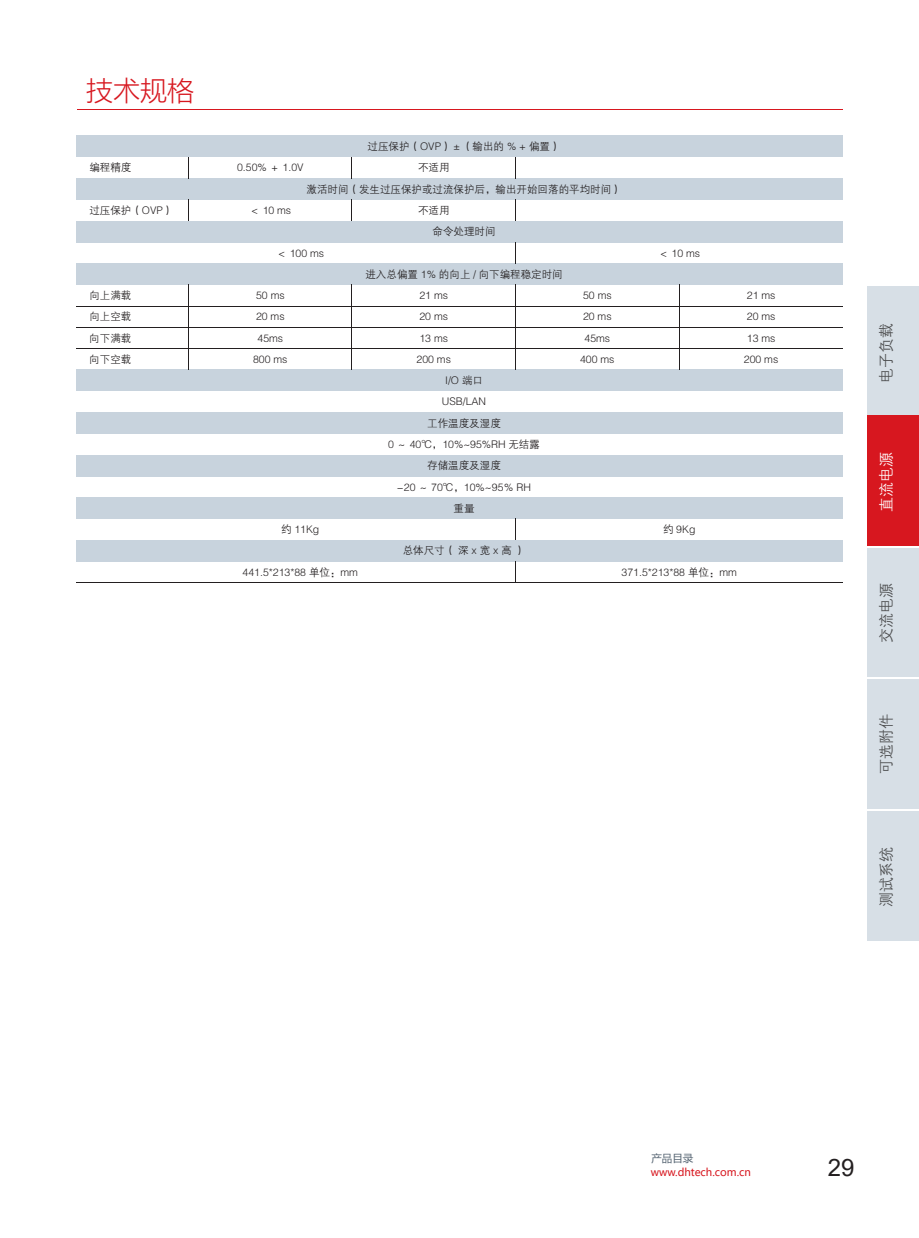
<style>
.page{position:relative;width:919px;height:1238px;background:#fff}
.page>*{position:absolute;margin:0;border:0;box-sizing:border-box;transform-origin:0 0}
.t1{font:300 27px "Microsoft Ya Hei";color:#d7171f}
.t2{font:24px "Arial";color:#231f20}
.t3{font:15px "FZZDXJW GB1 0";color:#4b4c4d}
.t4{font:15px "FZZDXJW GB1 0";color:#fff}
.t5{font:10.5px/21.3px "FZZDXJW GB1 0";color:#231f20}
.t6{font:10.5px "Microsoft Ya Hei";color:#d7171f}
.t7{font:10.5px "Microsoft Ya Hei";color:#536270}
</style>
<div class="page">
<div style="left:867px;top:286px;width:51px;height:654px;background:#d7dfe6"></div>
<div style="left:867px;top:416px;width:51px;height:130px;background:#d7171f"></div>
<hr style="left:866px;top:546px;width:52px;height:1px;background:#fff">
<hr style="left:866px;top:677px;width:52px;height:2px;background:#fff">
<hr style="left:866px;top:809px;width:52px;height:1px;background:#fff">
<hr style="left:77px;top:109px;width:765px;height:1px;background:#d7171f">
<div style="left:77px;top:136px;width:766px;height:21px;background:#c8d3dd"></div>
<div style="left:77px;top:178px;width:766px;height:22px;background:#c8d3dd"></div>
<div style="left:77px;top:221px;width:766px;height:21px;background:#c8d3dd"></div>
<div style="left:77px;top:263px;width:766px;height:22px;background:#c8d3dd"></div>
<div style="left:77px;top:370px;width:766px;height:21px;background:#c8d3dd"></div>
<div style="left:77px;top:412px;width:766px;height:21px;background:#c8d3dd"></div>
<div style="left:77px;top:455px;width:766px;height:21px;background:#c8d3dd"></div>
<div style="left:77px;top:497px;width:766px;height:21px;background:#c8d3dd"></div>
<div style="left:77px;top:540px;width:766px;height:21px;background:#c8d3dd"></div>
<hr style="left:77px;top:306px;width:112px;height:1px;background:#231f20">
<hr style="left:77px;top:348px;width:112px;height:1px;background:#231f20">
<svg style="left:188px;top:157px;width:1px;height:21px"></svg>
<svg style="left:515px;top:157px;width:1px;height:21px"></svg>
<svg style="left:188px;top:200px;width:1px;height:21px"></svg>
<svg style="left:515px;top:200px;width:1px;height:21px"></svg>
<svg style="left:515px;top:242px;width:1px;height:21px"></svg>
<svg style="left:188px;top:285px;width:1px;height:85px"></svg>
<svg style="left:515px;top:285px;width:1px;height:85px"></svg>
<svg style="left:515px;top:518px;width:1px;height:22px"></svg>
<svg style="left:515px;top:561px;width:1px;height:21px"></svg>
<svg style="left:679px;top:285px;width:1px;height:85px"></svg>
<hr style="left:189px;top:306px;width:163px;height:1px;background:#231f20">
<hr style="left:515px;top:306px;width:164px;height:1px;background:#231f20">
<hr style="left:189px;top:348px;width:163px;height:1px;background:#231f20">
<hr style="left:515px;top:348px;width:164px;height:1px;background:#231f20">
<hr style="left:352px;top:306px;width:163px;height:1px;background:#231f20">
<hr style="left:679px;top:306px;width:164px;height:1px;background:#231f20">
<hr style="left:352px;top:348px;width:163px;height:1px;background:#231f20">
<hr style="left:679px;top:348px;width:164px;height:1px;background:#231f20">
<hr style="left:77px;top:327px;width:112px;height:1px;background:#231f20">
<hr style="left:189px;top:327px;width:163px;height:1px;background:#231f20">
<hr style="left:352px;top:327px;width:163px;height:1px;background:#231f20">
<hr style="left:515px;top:327px;width:164px;height:1px;background:#231f20">
<hr style="left:679px;top:327px;width:164px;height:1px;background:#231f20">
<hr style="left:77px;top:582px;width:112px;height:1px;background:#231f20">
<hr style="left:189px;top:582px;width:163px;height:1px;background:#231f20">
<hr style="left:352px;top:582px;width:163px;height:1px;background:#231f20">
<hr style="left:515px;top:582px;width:164px;height:1px;background:#231f20">
<hr style="left:679px;top:582px;width:164px;height:1px;background:#231f20">
<h1 class="t1" style="left:86px;top:72px;width:109px">技术规格</h1>
<p class="t5" style="left:367px;top:136px;width:194px">过压保护（OVP）±（输出的 % + 偏置）</p>
<p class="t5" style="left:89px;top:157px;width:43px">编程精度</p>
<p class="t5" style="left:237px;top:157px;width:68px">0.50% ＋ 1.0V</p>
<p class="t5" style="left:306px;top:157px;width:316px;text-indent:111px">不适用<br>激活时间（发生过压保护或过流保护后，输出开始回落的平均时间）</p>
<p class="t5" style="left:89px;top:200px;width:85px">过压保护（OVP）</p>
<p class="t5" style="left:249px;top:200px;width:43px">＜ 10 ms</p>
<p class="t5" style="left:432px;top:200px;width:64px;text-indent:-15px">不适用<br>命令处理时间</p>
<p class="t5" style="left:276px;top:242px;width:49px">＜ 100 ms</p>
<p class="t5" style="left:658px;top:242px;width:43px">＜ 10 ms</p>
<p class="t5" style="left:365px;top:264px;width:199px">进入总偏置 1% 的向上 / 向下编程稳定时间</p>
<p class="t5" style="left:89px;top:285px;width:43px">向上满载</p>
<p class="t5" style="left:256px;top:285px;width:30px">50 ms</p>
<p class="t5" style="left:419px;top:285px;width:30px">21 ms</p>
<p class="t5" style="left:583px;top:285px;width:30px">50 ms</p>
<p class="t5" style="left:746px;top:285px;width:30px">21 ms</p>
<p class="t5" style="left:89px;top:306px;width:43px">向上空载</p>
<p class="t5" style="left:256px;top:306px;width:30px">20 ms</p>
<p class="t5" style="left:419px;top:306px;width:30px">20 ms</p>
<p class="t5" style="left:583px;top:306px;width:30px">20 ms</p>
<p class="t5" style="left:746px;top:306px;width:30px">20 ms</p>
<p class="t5" style="left:89px;top:327px;width:43px">向下满载</p>
<p class="t5" style="left:257px;top:327px;width:27px">45ms</p>
<p class="t5" style="left:419px;top:327px;width:30px">13 ms</p>
<p class="t5" style="left:584px;top:327px;width:27px">45ms</p>
<p class="t5" style="left:746px;top:327px;width:30px">13 ms</p>
<p class="t5" style="left:89px;top:349px;width:43px">向下空载</p>
<p class="t5" style="left:253px;top:349px;width:36px">800 ms</p>
<p class="t5" style="left:416px;top:349px;width:36px">200 ms</p>
<p class="t5" style="left:580px;top:349px;width:36px">400 ms</p>
<p class="t5" style="left:743px;top:349px;width:36px">200 ms</p>
<p class="t5" style="left:388px;top:370px;width:153px;text-align:center">I/O 端口<br>USB/LAN<br>工作温度及湿度<br>0 ～ 40℃，10%~95%RH 无结露存储温度及湿度<br>-20 ～ 70℃，10%~95％ RH<br>重量</p>
<p class="t5" style="left:281px;top:519px;width:40px">约 11Kg</p>
<p class="t5" style="left:663px;top:519px;width:34px">约 9Kg</p>
<p class="t5" style="left:403px;top:540px;width:124px">总体尺寸（ 深 x 宽 x 高 ）</p>
<p class="t5" style="left:242px;top:561px;width:117px">441.5*213*88 单位：mm</p>
<p class="t5" style="left:621px;top:561px;width:117px">371.5*213*88 单位：mm</p>
<h3 class="t3" style="left:878px;top:382px;width:61px;rotate:-90deg">电子负载</h3>
<h3 class="t4" style="left:878px;top:512px;width:62px;rotate:-90deg">直流电源</h3>
<h3 class="t3" style="left:878px;top:643px;width:61px;rotate:-90deg">交流电源</h3>
<h3 class="t3" style="left:878px;top:774px;width:61px;rotate:-90deg">可选附件</h3>
<h3 class="t3" style="left:878px;top:907px;width:61px;rotate:-90deg">测试系统</h3>
<p class="t7" style="left:651px;top:1150px;width:43px">产品目录</p>
<p class="t6" style="left:650px;top:1164px;width:102px">www.dhtech.com.cn</p>
<h2 class="t2" style="left:827px;top:1151px;width:28px">29</h2>
</div>
